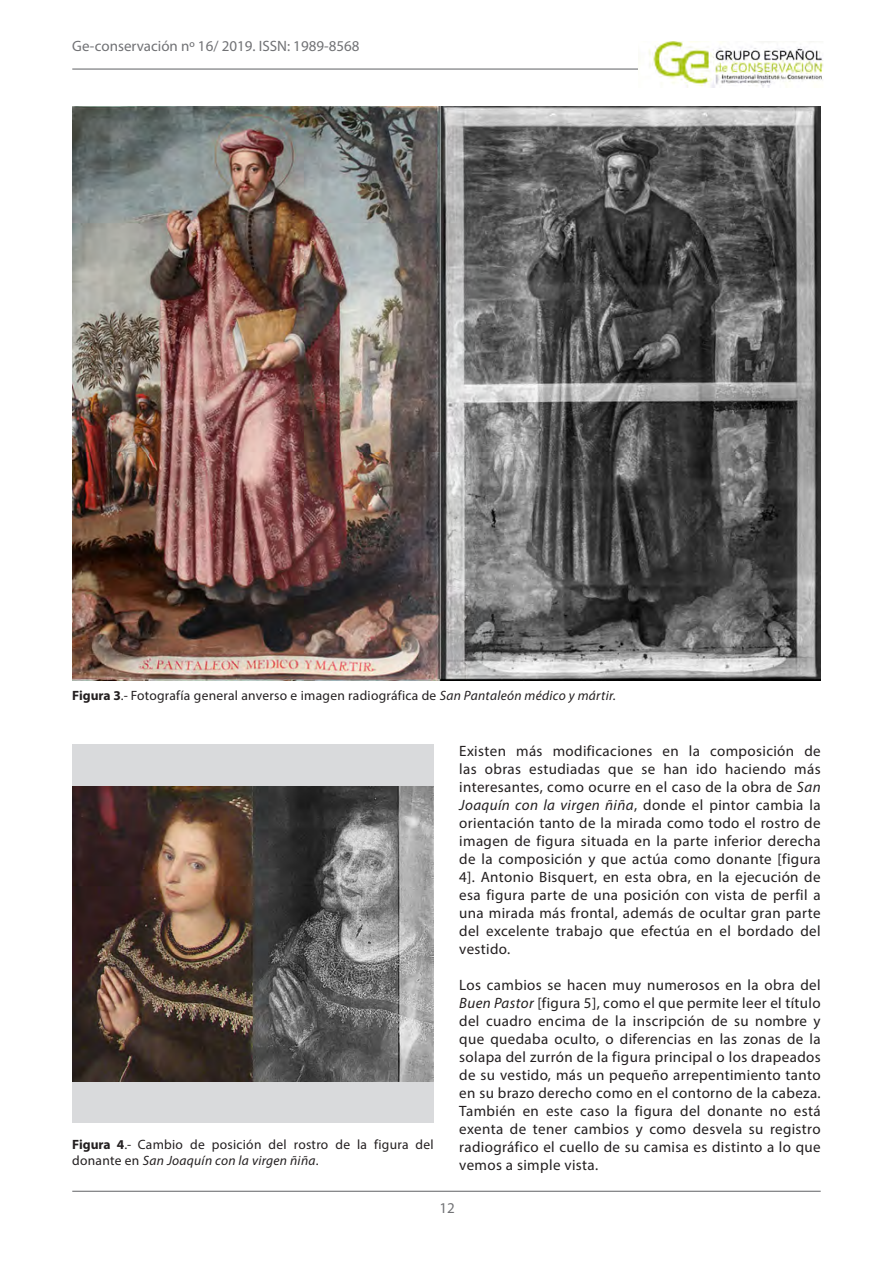
<style>
.page{position:relative;width:893px;height:1263px;background:#fff}
.page>*{position:absolute;margin:0;border:0;box-sizing:border-box;transform-origin:0 0}
.Tipo_de_texto{font:15px/18px "Myriad Pro";letter-spacing:.025em;color:#231f20;text-align:justify}
.t1{font:15px "Myriad Pro";color:#717275}
.Pies_de_foto{font:13.5px/16.5px "Myriad Pro";letter-spacing:.02em;color:#231f20}
.s1{font-weight:700}
.s2{font-style:italic}
</style>
<div class="page">
<hr style="left:72px;top:68px;width:567px;height:2px;background:#717275">
<hr style="left:72px;top:1191px;width:749px;height:1px;background:#717275">
<img style="left:649px;top:41px;width:174px;height:46px">
<img style="left:72px;top:106px;width:749px;height:574px">
<div style="left:72px;top:745px;width:362px;height:378px;background:#d9dadc"></div>
<img style="left:72px;top:787px;width:362px;height:294px">
<p class="t1" style="left:72px;top:37px;width:289px">Ge-conservación nº 16/ 2019. ISSN: 1989-8568</p>
<p class="Pies_de_foto" style="left:72px;top:687px;width:545px"><span class="s1">Figura 3</span>.- Fotografía general anverso e imagen radiográfica de <span class="s2">San Pantaleón médico y mártir.</span></p>
<p class="Pies_de_foto" style="left:72px;top:1136px;width:363px"><span class="s1">Figura 4</span>.- Cambio de posición del rostro de la figura del donante en <span class="s2">San Joaquín con la virgen ñiña</span>.</p>
<p class="Tipo_de_texto" style="left:459px;top:742px;width:363px">Existen más modificaciones en la composición de las obras estudiadas que se han ido haciendo más interesantes, como ocurre en el caso de la obra de <span class="s2">San Joaquín con la virgen ñiña</span>, donde el pintor cambia la orientación tanto de la mirada como todo el rostro de imagen de figura situada en la parte inferior derecha de la composición y que actúa como donante [figura 4]. Antonio Bisquert, en esta obra, en la ejecución de esa figura parte de una posición con vista de perfil a una mirada más frontal, además de ocultar gran parte del excelente trabajo que efectúa en el bordado del vestido.</p>
<p class="Tipo_de_texto" style="left:459px;top:976px;width:363px">Los cambios se hacen muy numerosos en la obra del <span class="s2">Buen Pastor</span> [figura 5], como el que permite leer el título del cuadro encima de la inscripción de su nombre y que quedaba oculto, o diferencias en las zonas de la solapa del zurrón de la figura principal o los drapeados de su vestido, más un pequeño arrepentimiento tanto en su brazo derecho como en el contorno de la cabeza.<br>También en este caso la figura del donante no está exenta de tener cambios y como desvela su registro radiográfico el cuello de su camisa es distinto a lo que vemos a simple vista.</p>
<p class="t1" style="left:439px;top:1198px;width:17px">12</p>
</div>
